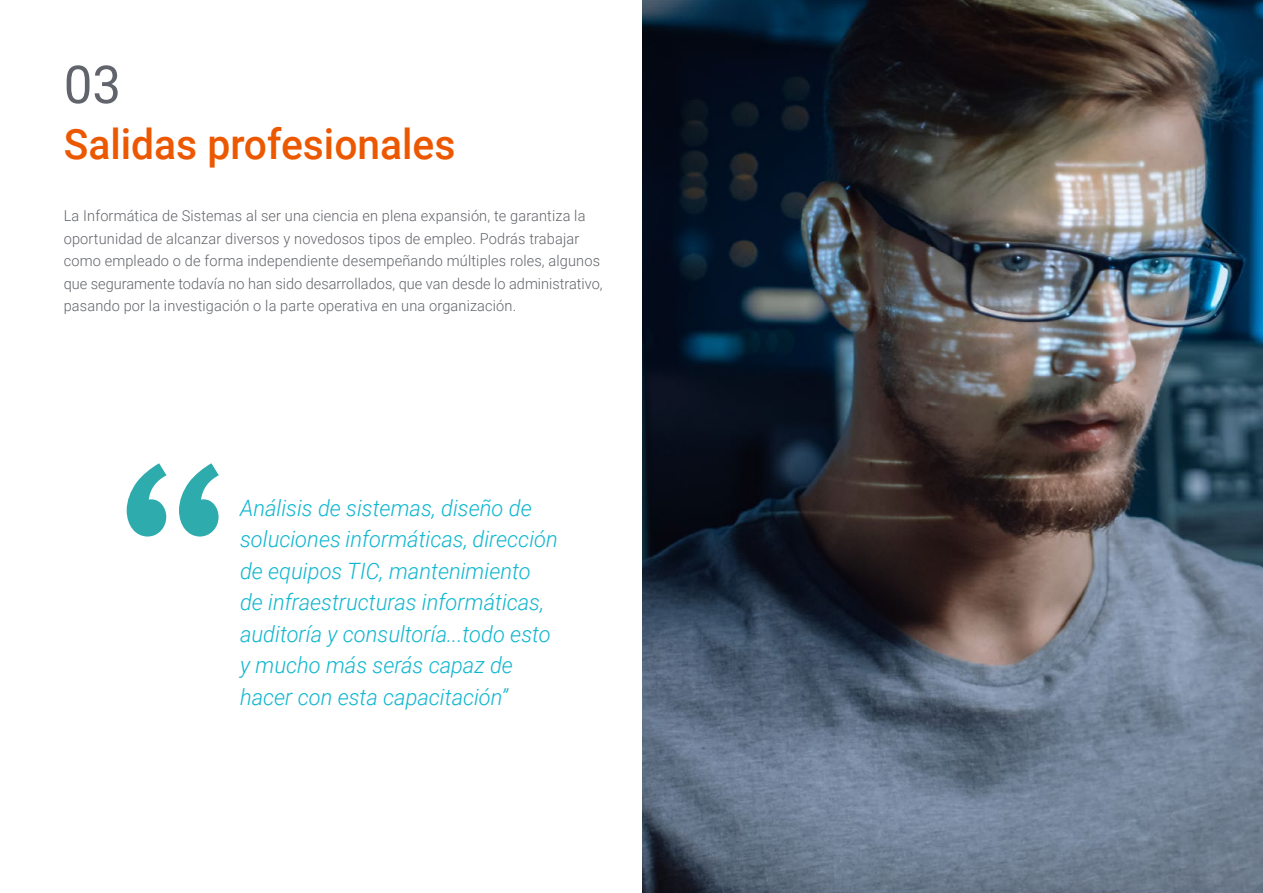
<style>
.page{position:relative;width:1263px;height:893px;background:#fff}
.page>*{position:absolute;margin:0;border:0;box-sizing:border-box;transform-origin:0 0}
.t1{font:52.5px "Roboto";color:#61646a}
.t2{font:500 42px "Roboto";color:#ec5800}
.t3{font:italic 300 22.5px/31.5px "Roboto";color:#0fb6cf}
.t4{font:300 15px/22.5px "Roboto";letter-spacing:.01em;color:#61646a}
</style>
<div class="page">
<img style="left:642px;top:0;width:621px;height:893px">
<svg style="left:127px;top:463px;width:92px;height:73px"></svg>
<h1 class="t1" style="left:64px;top:48px;width:59px">03</h1>
<h2 class="t2" style="left:64px;top:115px;width:393px">Salidas profesionales</h2>
<p class="t4" style="left:64px;top:204px;width:540px">La Informática de Sistemas al ser una ciencia en plena expansión, te garantiza la oportunidad de alcanzar diversos y novedosos tipos de empleo. Podrás trabajar como empleado o de forma independiente desempeñando múltiples roles, algunos que seguramente todavía no han sido desarrollados, que van desde lo administrativo, pasando por la investigación o la parte operativa en una organización.</p>
<h3 class="t3" style="left:240px;top:491px;width:319px">Análisis de sistemas, diseño de soluciones informáticas, dirección de equipos TIC, mantenimiento de infraestructuras informáticas, auditoría y consultoría...todo esto y mucho más serás capaz de hacer con esta capacitación”</h3>
</div>
